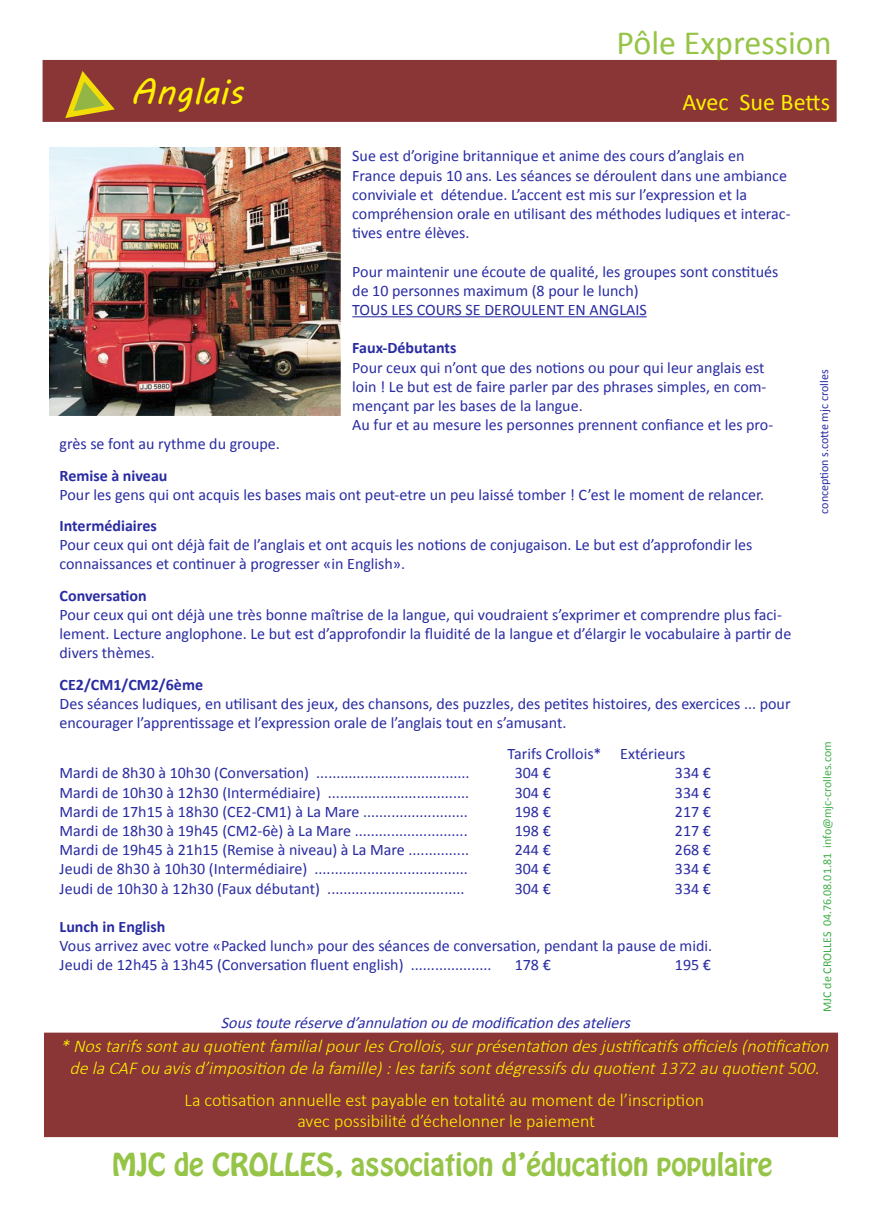
<style>
.page{position:relative;width:874px;height:1225px;background:#fff}
.page>*{position:absolute;margin:0;border:0;box-sizing:border-box;transform-origin:0 0}
.t1{font:36px "MV Boli";color:#fff101}
.t2{font:34px "Calibri";color:#95c447}
.t3{font:28px "Hobo Std";color:#95c447}
.t4{font:24px "Calibri";color:#fff101}
.t5{font:italic 300 18px/21.6px "Calibri";color:#fff101;text-align:center}
.t6{font:300 18px/21.6px "Calibri";color:#fff101;text-align:center}
.t7{font:16px/19.2px "Calibri";color:#292ba2}
.t8{font:700 16px "Calibri";color:#292ba2}
.t9{font:italic 16px "Calibri";color:#292ba2}
.t10{font:12px "Calibri";color:#40ae49}
.t11{font:12px "Calibri";color:#292ba2}
</style>
<div class="page">
<hr style="left:352px;top:316px;width:294px;height:1px;background:#292ba2">
<img style="left:50px;top:148px;width:291px;height:267px">
<div style="left:43px;top:60px;width:793px;height:62px;background:#8a3636;border:2px solid #7d2020"></div>
<svg style="left:61px;top:71px;width:56px;height:49px"></svg>
<div style="left:44px;top:1032px;width:793px;height:105px;background:#8a3636;border:2px solid #7d2020"></div>
<p class="t1" style="left:131px;top:67px;width:114px">Anglais</p>
<p class="t2" style="left:616px;top:21px;width:216px">Pôle Expression</p>
<p class="t4" style="left:682px;top:87px;width:149px">Avec Sue Betts</p>
<p class="t7" style="left:352px;top:146px;width:439px">Sue est d’origine britannique et anime des cours d’anglais en France depuis 10 ans. Les séances se déroulent dans une ambiance conviviale et détendue. L’accent est mis sur l’expression et la compréhension orale en utilisant des méthodes ludiques et interac&shy;tives entre élèves.</p>
<p class="t7" style="left:352px;top:262px;width:427px">Pour maintenir une écoute de qualité, les groupes sont constitués de 10 personnes maximum (8 pour le lunch)</p>
<p class="t7" style="left:352px;top:300px;width:296px">TOUS LES COURS SE DEROULENT EN ANGLAIS</p>
<p class="t8" style="left:352px;top:338px;width:106px">Faux-Débutants</p>
<p class="t7" style="left:352px;top:358px;width:415px;text-align:justify">Pour ceux qui n’ont que des notions ou pour qui leur anglais est loin ! Le but est de faire parler par des phrases simples, en com&shy;mençant par les bases de la langue.</p>
<p class="t7" style="left:352px;top:415px;width:422px">Au fur et au mesure les personnes prennent confiance et les pro-</p>
<p class="t11" style="left:816px;top:514px;width:145px;rotate:-90deg">conception s.cotte mjc crolles</p>
<p class="t7" style="left:60px;top:434px;width:222px">grès se font au rythme du groupe.</p>
<p class="t8" style="left:60px;top:465px;width:109px">Remise à niveau</p>
<p class="t7" style="left:60px;top:485px;width:705px">Pour les gens qui ont acquis les bases mais ont peut-etre un peu laissé tomber ! C’est le moment de relancer.</p>
<p class="t8" style="left:60px;top:515px;width:99px">Intermédiaires</p>
<p class="t7" style="left:60px;top:535px;width:694px">Pour ceux qui ont déjà fait de l’anglais et ont acquis les notions de conjugaison. Le but est d’approfondir les connaissances et continuer à progresser «in English».</p>
<p class="t8" style="left:60px;top:585px;width:89px">Conversation</p>
<p class="t7" style="left:60px;top:605px;width:732px">Pour ceux qui ont déjà une très bonne maîtrise de la langue, qui voudraient s’exprimer et comprendre plus faci&shy;lement. Lecture anglophone. Le but est d’approfondir la fluidité de la langue et d’élargir le vocabulaire à partir de divers thèmes.</p>
<p class="t8" style="left:60px;top:674px;width:145px">CE2/CM1/CM2/6ème</p>
<p class="t7" style="left:60px;top:694px;width:732px">Des séances ludiques, en utilisant des jeux, des chansons, des puzzles, des petites histoires, des exercices ... pour encourager l’apprentissage et l’expression orale de l’anglais tout en s’amusant.</p>
<p class="t7" style="left:507px;top:744px;width:179px">Tarifs Crollois* Extérieurs</p>
<p class="t7" style="left:60px;top:763px;width:411px">Mardi de 8h30 à 10h30 (Conversation) ......................................</p>
<p class="t7" style="left:514px;top:763px;width:38px">304 €</p>
<p class="t7" style="left:674px;top:763px;width:38px">334 €</p>
<p class="t7" style="left:60px;top:782px;width:411px">Mardi de 10h30 à 12h30 (Intermédiaire) ...................................</p>
<p class="t7" style="left:514px;top:782px;width:38px">304 €</p>
<p class="t7" style="left:674px;top:782px;width:38px">334 €</p>
<p class="t7" style="left:60px;top:802px;width:410px">Mardi de 17h15 à 18h30 (CE2-CM1) à La Mare ..........................</p>
<p class="t7" style="left:514px;top:802px;width:38px">198 €</p>
<p class="t7" style="left:674px;top:802px;width:38px">217 €</p>
<p class="t7" style="left:60px;top:821px;width:409px">Mardi de 18h30 à 19h45 (CM2-6è) à La Mare ............................</p>
<p class="t7" style="left:514px;top:821px;width:38px">198 €</p>
<p class="t7" style="left:674px;top:821px;width:38px">217 €</p>
<p class="t7" style="left:60px;top:840px;width:411px">Mardi de 19h45 à 21h15 (Remise à niveau) à La Mare ...............</p>
<p class="t7" style="left:514px;top:840px;width:38px">244 €</p>
<p class="t7" style="left:674px;top:840px;width:38px">268 €</p>
<p class="t7" style="left:60px;top:859px;width:409px">Jeudi de 8h30 à 10h30 (Intermédiaire) ......................................</p>
<p class="t7" style="left:514px;top:859px;width:38px">304 €</p>
<p class="t7" style="left:674px;top:859px;width:38px">334 €</p>
<p class="t7" style="left:60px;top:878px;width:406px">Jeudi de 10h30 à 12h30 (Faux débutant) ..................................</p>
<p class="t7" style="left:514px;top:878px;width:38px">304 €</p>
<p class="t7" style="left:674px;top:878px;width:38px">334 €</p>
<p class="t8" style="left:60px;top:916px;width:107px">Lunch in English</p>
<p class="t7" style="left:60px;top:936px;width:653px">Vous arrivez avec votre «Packed lunch» pour des séances de conversation, pendant la pause de midi.</p>
<p class="t7" style="left:60px;top:955px;width:433px">Jeudi de 12h45 à 13h45 (Conversation fluent english) ....................</p>
<p class="t7" style="left:514px;top:955px;width:38px">178 €</p>
<p class="t7" style="left:674px;top:955px;width:38px">195 €</p>
<p class="t10" style="left:819px;top:1012px;width:272px;rotate:-90deg">MJC de CROLLES 04.76.08.01.81 info@mjc-crolles.com</p>
<p class="t5" style="left:60px;top:1035px;width:774px">*NostarifssontauquotientfamilialpourlesCrollois,surprésentationdesjustificatifsofficiels(notification delaCAFouavisd’impositiondelafamille):lestarifssontdégressifsduquotient1372auquotient500.</p>
<p class="t6" style="left:184px;top:1088px;width:521px">La cotisation annuelle est payable en totalité au moment de l’inscription avec possibilité d’échelonner le paiement</p>
<p class="t3" style="left:112px;top:1145px;width:661px">MJC de CROLLES, association d’éducation populaire</p>
<p class="t9" style="left:221px;top:1012px;width:415px">Soustouteréserved’annulationoudemodificationdesateliers</p>
</div>
